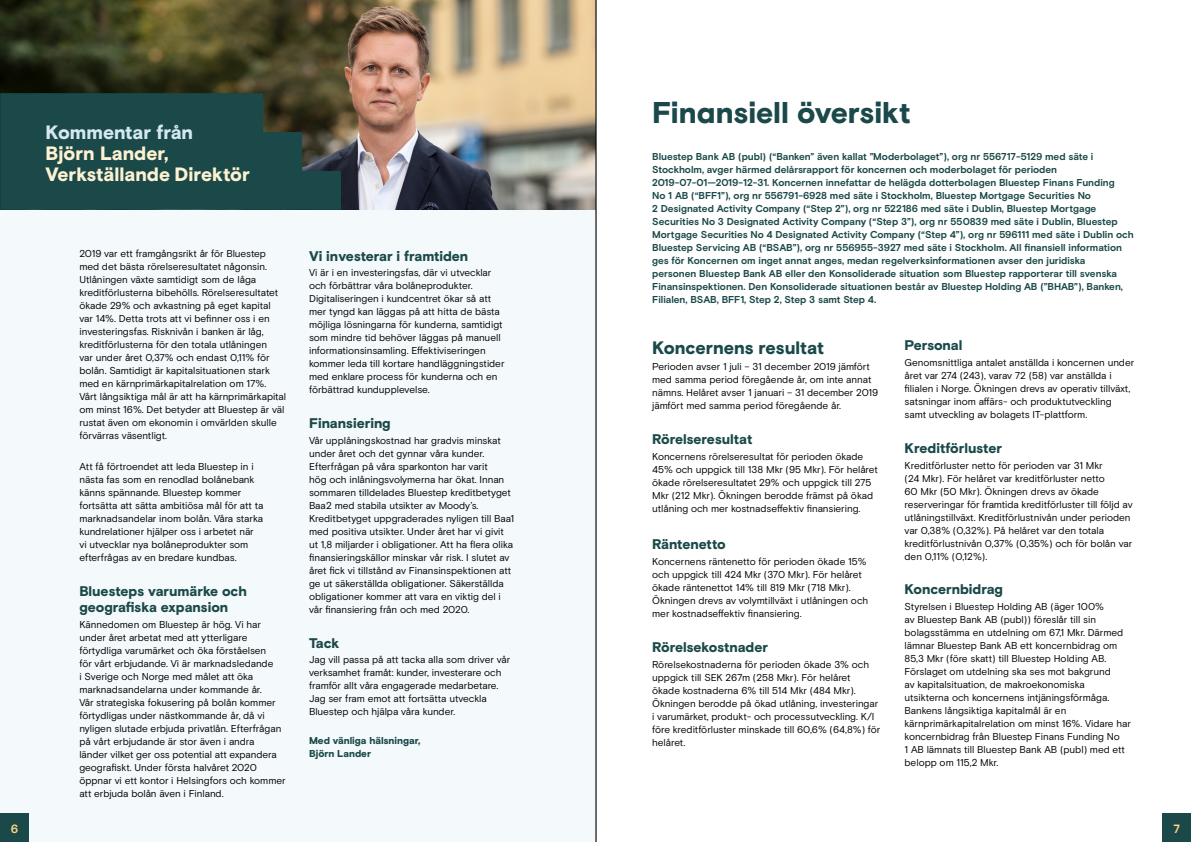
<style>
.page{position:relative;width:1191px;height:842px;background:#fff}
.page>*{position:absolute;margin:0;border:0;box-sizing:border-box;transform-origin:0 0}
.t1{font:900 30px "Basis Grotesque Pro";letter-spacing:-.005em;color:#1b4949}
.t2{font:900 19.3px/20.7px "Basis Grotesque Pro";color:#fdf1d1}
.t3{font:900 19.3px "Basis Grotesque Pro";letter-spacing:-.005em;color:#d3e8f0}
.t4{font:900 18px "Basis Grotesque Pro";letter-spacing:-.005em;color:#1b4949}
.t5{font:900 14px/16px "Basis Grotesque Pro";letter-spacing:-.005em;color:#1b4949}
.t6{font:700 12px "Basis Grotesque Pro";color:#ffd383}
.t7{font:10px/13px "Basis Grotesque Pro";letter-spacing:-.005em;color:#000}
.t8{font:700 10px/13px "Basis Grotesque Pro";color:#1b4949}
.t9{font:900 10px/13px "Basis Grotesque Pro";color:#1b4949}
</style>
<div class="page">
<div style="left:1162px;top:814px;width:29px;height:28px;background:#1b4949"></div>
<div style="left:0;top:0;width:595px;height:842px;background:#f4f9fb"></div>
<img style="left:0;top:0;width:595px;height:210px">
<svg style="left:0;top:93px;width:341px;height:117px;background:#1f4745"></svg>
<hr style="left:595px;top:0;width:1px;height:842px;background:#000">
<div style="left:0;top:814px;width:29px;height:28px;background:#1b4949"></div>
<p class="t6" style="left:11px;top:822px;width:9px">6</p>
<h2 class="t3" style="left:46px;top:121px;width:149px">Kommentar från</h2>
<h2 class="t2" style="left:46px;top:144px;width:206px">Björn Lander,<br>Verkställande Direktör</h2>
<p class="t7" style="left:79px;top:247px;width:208px">2019 var ett framgångsrikt år för Bluestep med det bästa rörelseresultatet någonsin.<br>Utlåningen växte samtidigt som de låga kreditförlusterna bibehölls. Rörelseresultatet ökade 29% och avkastning på eget kapital var 14%. Detta trots att vi befinner oss i en investeringsfas. Risknivån i banken är låg, kreditförlusterna för den totala utlåningen<br>var under året 0,37% och endast 0,11% för bolån. Samtidigt är kapitalsituationen stark med en kärnprimärkapitalrelation om 17%.<br>Vårt långsiktiga mål är att ha kärnprimärkapital om minst 16%. Det betyder att Bluestep är väl rustat även om ekonomin i omvärlden skulle förvärras väsentligt.</p>
<p class="t7" style="left:79px;top:461px;width:186px">Att få förtroendet att leda Bluestep in i nästa fas som en renodlad bolånebank känns spännande. Bluestep kommer fortsätta att sätta ambitiösa mål för att ta marknadsandelar inom bolån. Våra starka kundrelationer hjälper oss i arbetet när vi utvecklar nya bolåneprodukter som efterfrågas av en bredare kundbas.</p>
<h3 class="t5" style="left:79px;top:584px;width:169px">Bluesteps varumärke och geografiska expansion</h3>
<p class="t7" style="left:79px;top:618px;width:208px">Kännedomen om Bluestep är hög. Vi har under året arbetat med att ytterligare förtydliga varumärket och öka förståelsen<br>för vårt erbjudande. Vi är marknadsledande<br>i Sverige och Norge med målet att öka marknadsandelarna under kommande år.<br>Vår strategiska fokusering på bolån kommer förtydligas under nästkommande år, då vi nyligen slutade erbjuda privatlån. Efterfrågan på vårt erbjudande är stor även i andra<br>länder vilket ger oss potential att expandera geografiskt. Under första halvåret 2020 öppnar vi ett kontor i Helsingfors och kommer att erbjuda bolån även i Finland.</p>
<h3 class="t5" style="left:309px;top:248px;width:161px">Vi investerar i framtiden</h3>
<p class="t7" style="left:309px;top:267px;width:197px">Vi är i en investeringsfas, där vi utvecklar och förbättrar våra bolåneprodukter.<br>Digitaliseringen i kundcentret ökar så att mer tyngd kan läggas på att hitta de bästa möjliga lösningarna för kunderna, samtidigt som mindre tid behöver läggas på manuell informationsinsamling. Effektiviseringen kommer leda till kortare handläggningstider med enklare process för kunderna och en förbättrad kundupplevelse.</p>
<h3 class="t5" style="left:309px;top:416px;width:83px">Finansiering</h3>
<p class="t7" style="left:309px;top:434px;width:206px">Vår upplåningskostnad har gradvis minskat under året och det gynnar våra kunder.<br>Efterfrågan på våra sparkonton har varit<br>hög och inlåningsvolymerna har ökat. Innan sommaren tilldelades Bluestep kreditbetyget Baa2 med stabila utsikter av Moody’s.<br>Kreditbetyget uppgraderades nyligen till Baa1 med positiva utsikter. Under året har vi givit ut 1,8 miljarder i obligationer. Att ha flera olika finansieringskällor minskar vår risk. I slutet av året fick vi tillstånd av Finansinspektionen att ge ut säkerställda obligationer. Säkerställda obligationer kommer att vara en viktig del i vår finansiering från och med 2020.</p>
<h3 class="t5" style="left:309px;top:635px;width:32px">Tack</h3>
<p class="t7" style="left:309px;top:654px;width:203px">Jag vill passa på att tacka alla som driver vår verksamhet framåt: kunder, investerare och framför allt våra engagerade medarbetare.<br>Jag ser fram emot att fortsätta utveckla Bluestep och hjälpa våra kunder.</p>
<p class="t9" style="left:309px;top:735px;width:113px">Med vänliga hälsningar,<br>Björn Lander</p>
<h1 class="t1" style="left:652px;top:94px;width:260px">Finansiell översikt</h1>
<p class="t8" style="left:652px;top:150px;width:483px">Bluestep Bank AB (publ) (“Banken” även kallat ”Moderbolaget”), org nr 556717-5129 med säte i Stockholm, avger härmed delårsrapport för koncernen och moderbolaget för perioden 2019-07-01—2019-12-31. Koncernen innefattar de helägda dotterbolagen Bluestep Finans Funding<br>No 1 AB (“BFF1”), org nr 556791-6928 med säte i Stockholm, Bluestep Mortgage Securities No<br>2 Designated Activity Company (“Step 2”), org nr 522186 med säte i Dublin, Bluestep Mortgage Securities No 3 Designated Activity Company (“Step 3”), org nr 550839 med säte i Dublin, Bluestep Mortgage Securities No 4 Designated Activity Company (“Step 4”), org nr 596111 med säte i Dublin och Bluestep Servicing AB (“BSAB”), org nr 556955-3927 med säte i Stockholm. All finansiell information ges för Koncernen om inget annat anges, medan regelverksinformationen avser den juridiska<br>personen Bluestep Bank AB eller den Konsoliderade situation som Bluestep rapporterar till svenska Finansinspektionen. Den Konsoliderade situationen består av Bluestep Holding AB (”BHAB”), Banken, Filialen, BSAB, BFF1, Step 2, Step 3 samt Step 4.</p>
<h3 class="t4" style="left:652px;top:337px;width:173px">Koncernens resultat</h3>
<p class="t7" style="left:652px;top:360px;width:227px">Perioden avser 1 juli – 31 december 2019 jämfört med samma period föregående år, om inte annat nämns. Helåret avser 1 januari – 31 december 2019 jämfört med samma period föregående år.</p>
<h3 class="t5" style="left:652px;top:432px;width:102px">Rörelseresultat</h3>
<p class="t7" style="left:652px;top:450px;width:227px">Koncernens rörelseresultat för perioden ökade 45% och uppgick till 138 Mkr (95 Mkr). För helåret ökade rörelseresultatet 29% och uppgick till 275<br>Mkr (212 Mkr). Ökningen berodde främst på ökad utlåning och mer kostnadseffektiv finansiering.</p>
<h3 class="t5" style="left:652px;top:537px;width:75px">Räntenetto</h3>
<p class="t7" style="left:652px;top:555px;width:217px">Koncernens räntenetto för perioden ökade 15% och uppgick till 424 Mkr (370 Mkr). För helåret ökade räntenettot 14% till 819 Mkr (718 Mkr).<br>Ökningen drevs av volymtillväxt i utlåningen och mer kostnadseffektiv finansiering.</p>
<h3 class="t5" style="left:652px;top:640px;width:117px">Rörelsekostnader</h3>
<p class="t7" style="left:652px;top:658px;width:230px">Rörelsekostnaderna för perioden ökade 3% och uppgick till SEK 267m (258 Mkr). För helåret ökade kostnaderna 6% till 514 Mkr (484 Mkr).<br>Ökningen berodde på ökad utlåning, investeringar i varumärket, produkt- och processutveckling. K/I före kreditförluster minskade till 60,6% (64,8%) för helåret.</p>
<h3 class="t5" style="left:904px;top:338px;width:59px">Personal</h3>
<p class="t7" style="left:904px;top:356px;width:231px">Genomsnittliga antalet anställda i koncernen under året var 274 (243), varav 72 (58) var anställda i filialen i Norge. Ökningen drevs av operativ tillväxt, satsningar inom affärs- och produktutveckling samt utveckling av bolagets IT-plattform.</p>
<h3 class="t5" style="left:904px;top:441px;width:99px">Kreditförluster</h3>
<p class="t7" style="left:904px;top:459px;width:230px">Kreditförluster netto för perioden var 31 Mkr<br>(24 Mkr). För helåret var kreditförluster netto<br>60 Mkr (50 Mkr). Ökningen drevs av ökade reserveringar för framtida kreditförluster till följd av utlåningstillväxt. Kreditförlustnivån under perioden var 0,38% (0,32%). På helåret var den totala kreditförlustnivån 0,37% (0,35%) och för bolån var den 0,11% (0,12%).</p>
<h3 class="t5" style="left:904px;top:582px;width:100px">Koncernbidrag</h3>
<p class="t7" style="left:904px;top:600px;width:228px">Styrelsen i Bluestep Holding AB (äger 100%<br>av Bluestep Bank AB (publ)) föreslår till sin bolagsstämma en utdelning om 67,1 Mkr. Därmed lämnar Bluestep Bank AB ett koncernbidrag om 85,3 Mkr (före skatt) till Bluestep Holding AB.<br>Förslaget om utdelning ska ses mot bakgrund<br>av kapitalsituation, de makroekonomiska utsikterna och koncernens intjäningsförmåga.<br>Bankens långsiktiga kapitalmål är en kärnprimärkapitalrelation om minst 16%. Vidare har koncernbidrag från Bluestep Finans Funding No<br>1 AB lämnats till Bluestep Bank AB (publ) med ett belopp om 115,2 Mkr.</p>
<p class="t6" style="left:1173px;top:822px;width:8px">7</p>
</div>
